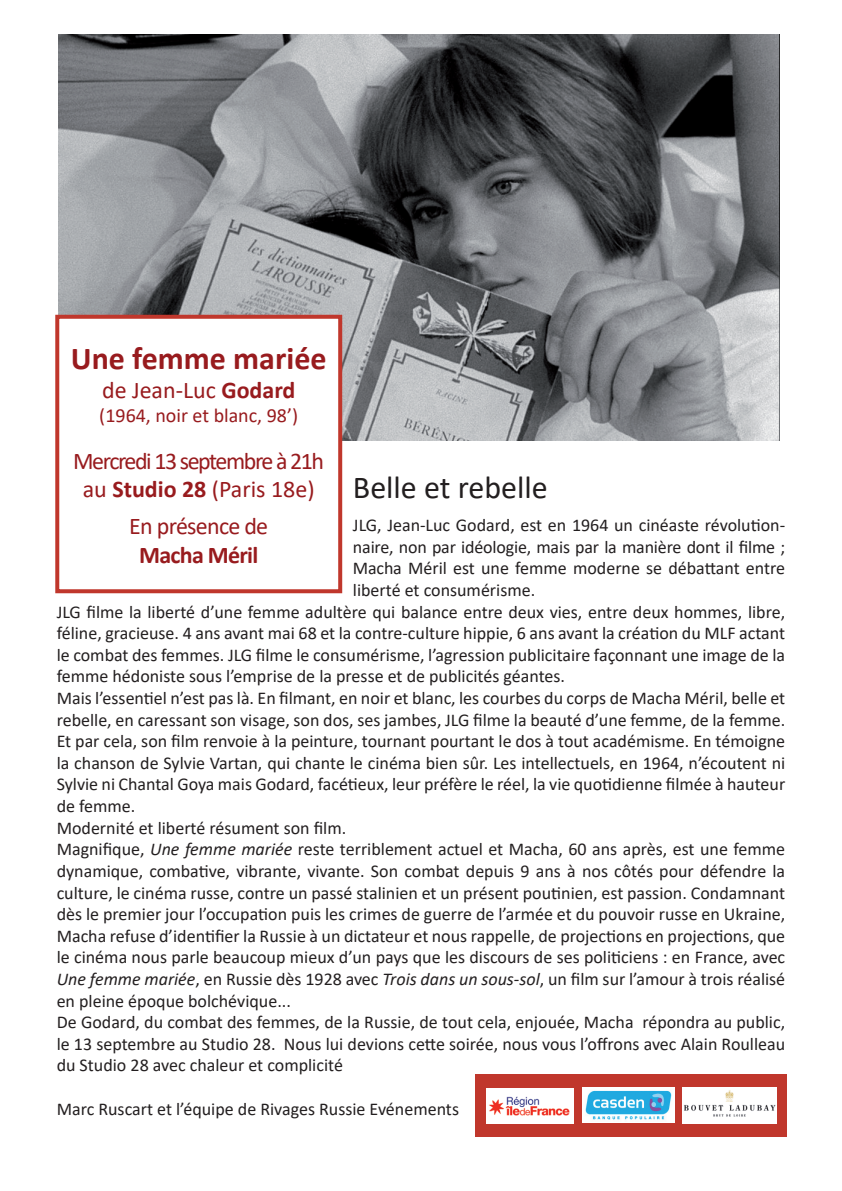
<style>
.page{position:relative;width:842px;height:1191px;background:#fff}
.page>*{position:absolute;margin:0;border:0;box-sizing:border-box;transform-origin:0 0}
.t1{font:32px "Calibri";color:#231f20}
.t2{font:700 32px "Calibri";color:#981b1e}
.t3{font:24px/28.8px "Calibri";letter-spacing:-.06em;color:#981b1e;text-align:center}
.t4{font:24px "Calibri";color:#981b1e}
.t5{font:24px "Calibri";letter-spacing:-.03em;color:#981b1e}
.t6{font:700 24px "Calibri";letter-spacing:-.03em;color:#981b1e}
.t7{font:20px "Calibri";color:#981b1e}
.t8{font:18px "Calibri";color:#231f20}
.s1{font-weight:700}
.s2{font-style:italic}
</style>
<div class="page">
<img style="left:58px;top:34px;width:722px;height:406px">
<div style="left:57px;top:317px;width:283px;height:274px;background:#fff"></div>
<div style="left:55px;top:315px;width:287px;height:278px;border:4px solid #c0372c"></div>
<div style="left:475px;top:1074px;width:312px;height:63px;background:#c0372c"></div>
<img style="left:487px;top:1088px;width:87px;height:35px">
<img style="left:582px;top:1088px;width:93px;height:34px">
<img style="left:682px;top:1087px;width:95px;height:36px">
<h1 class="t2" style="left:71px;top:336px;width:257px">Une femme mariée</h1>
<h2 class="t4" style="left:102px;top:373px;width:195px">de Jean-Luc <span class="s1">Godard</span></h2>
<p class="t7" style="left:99px;top:401px;width:200px">(1964, noir et blanc, 98’)</p>
<h2 class="t3" style="left:73px;top:445px;width:253px">Mercredi 13 septembre à 21h au <span class="s1">Studio 28</span> (Paris 18e)</h2>
<h2 class="t5" style="left:129px;top:509px;width:140px">En présence de</h2>
<h2 class="t6" style="left:139px;top:538px;width:121px">Macha Méril</h2>
<h1 class="t1" style="left:353px;top:465px;width:196px">Belle et rebelle</h1>
<p class="t8" style="left:353px;top:513px;width:434px">JLG, Jean-Luc Godard, est en 1964 un cinéaste révolution-</p>
<p class="t8" style="left:353px;top:534px;width:434px">naire, non par idéologie, mais par la manière dont il filme ;</p>
<p class="t8" style="left:353px;top:556px;width:434px">Macha Méril est une femme moderne se débattant entre</p>
<p class="t8" style="left:353px;top:577px;width:184px">liberté et consumérisme.</p>
<p class="t8" style="left:57px;top:599px;width:730px">JLG filme la liberté d’une femme adultère qui balance entre deux vies, entre deux hommes, libre,</p>
<p class="t8" style="left:57px;top:621px;width:730px">féline, gracieuse. 4 ans avant mai 68 et la contre-culture hippie, 6 ans avant la création du MLF actant</p>
<p class="t8" style="left:57px;top:642px;width:730px">le combat des femmes. JLG filme le consumérisme, l’agression publicitaire façonnant une image de la</p>
<p class="t8" style="left:57px;top:664px;width:510px">femme hédoniste sous l’emprise de la presse et de publicités géantes.</p>
<p class="t8" style="left:57px;top:685px;width:730px">Mais l’essentiel n’est pas là. En filmant, en noir et blanc, les courbes du corps de Macha Méril, belle et</p>
<p class="t8" style="left:57px;top:707px;width:730px">rebelle, en caressant son visage, son dos, ses jambes, JLG filme la beauté d’une femme, de la femme.</p>
<p class="t8" style="left:57px;top:729px;width:730px">Et par cela, son film renvoie à la peinture, tournant pourtant le dos à tout académisme. En témoigne</p>
<p class="t8" style="left:57px;top:750px;width:730px">la chanson de Sylvie Vartan, qui chante le cinéma bien sûr. Les intellectuels, en 1964, n’écoutent ni</p>
<p class="t8" style="left:57px;top:772px;width:730px">Sylvie ni Chantal Goya mais Godard, facétieux, leur préfère le réel, la vie quotidienne filmée à hauteur</p>
<p class="t8" style="left:57px;top:793px;width:80px">de femme.</p>
<p class="t8" style="left:57px;top:815px;width:291px">Modernité et liberté résument son film.</p>
<p class="t8" style="left:57px;top:837px;width:730px">Magnifique, <span class="s2">Une femme mariée</span> reste terriblement actuel et Macha, 60 ans après, est une femme</p>
<p class="t8" style="left:57px;top:858px;width:730px">dynamique, combative, vibrante, vivante. Son combat depuis 9 ans à nos côtés pour défendre la</p>
<p class="t8" style="left:57px;top:880px;width:730px">culture, le cinéma russe, contre un passé stalinien et un présent poutinien, est passion. Condamnant</p>
<p class="t8" style="left:57px;top:901px;width:730px">dès le premier jour l’occupation puis les crimes de guerre de l’armée et du pouvoir russe en Ukraine,</p>
<p class="t8" style="left:57px;top:923px;width:730px">Macha refuse d’identifier la Russie à un dictateur et nous rappelle, de projections en projections, que</p>
<p class="t8" style="left:57px;top:945px;width:730px">le cinéma nous parle beaucoup mieux d’un pays que les discours de ses politiciens : en France, avec</p>
<p class="t8" style="left:57px;top:966px;width:730px"><span class="s2">Une femme mariée</span>, en Russie dès 1928 avec <span class="s2">Trois dans un sous-sol</span>, un film sur l’amour à trois réalisé</p>
<p class="t8" style="left:57px;top:988px;width:236px">en pleine époque bolchévique...</p>
<p class="t8" style="left:57px;top:1009px;width:730px">De Godard, du combat des femmes, de la Russie, de tout cela, enjouée, Macha répondra au public,</p>
<p class="t8" style="left:57px;top:1031px;width:730px">le 13 septembre au Studio 28. Nous lui devions cette soirée, nous vous l’offrons avec Alain Roulleau</p>
<p class="t8" style="left:57px;top:1053px;width:288px">du Studio 28 avec chaleur et complicité</p>
<p class="t8" style="left:57px;top:1096px;width:404px">Marc Ruscart et l’équipe de Rivages Russie Evénements</p>
</div>
